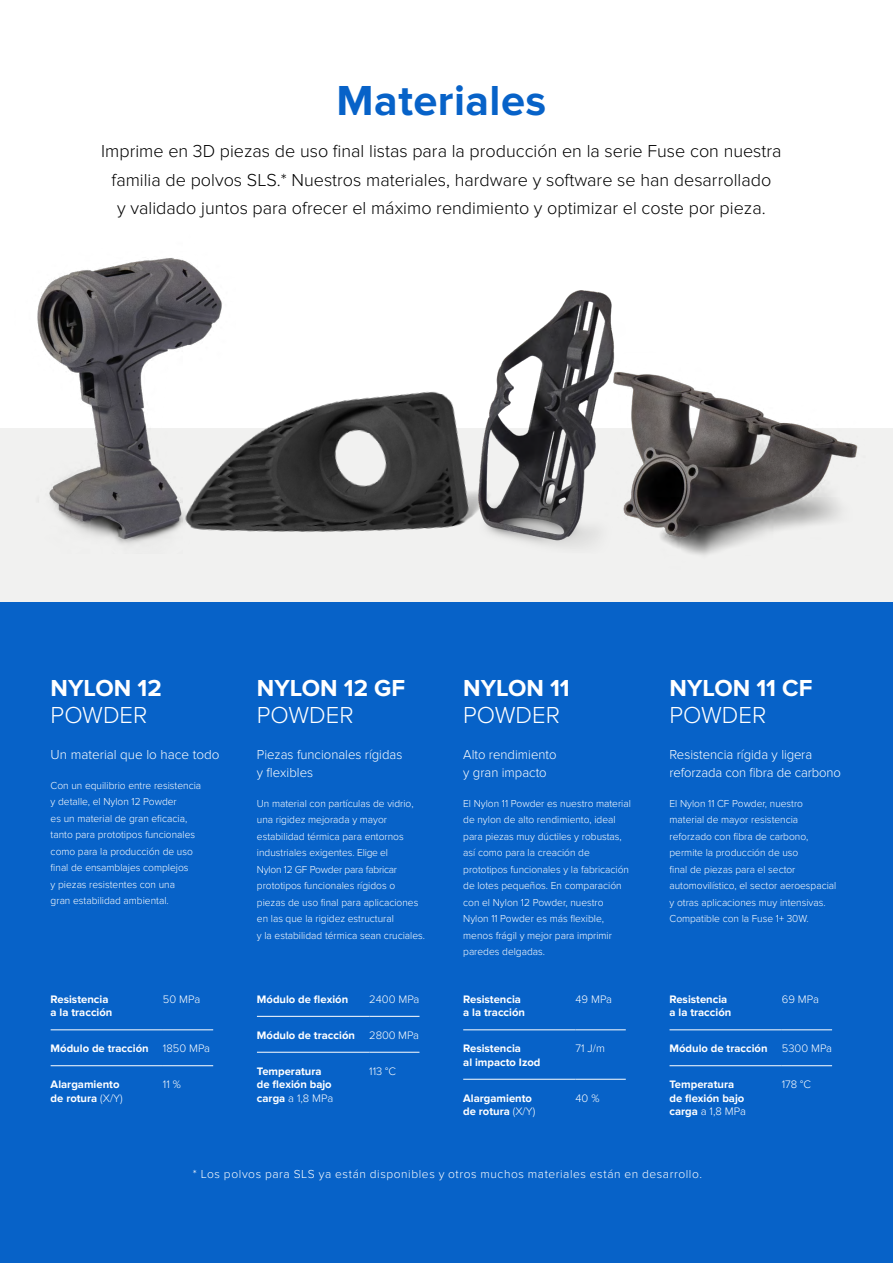
<style>
.page{position:relative;width:893px;height:1263px;background:#fff}
.page>*{position:absolute;margin:0;border:0;box-sizing:border-box;transform-origin:0 0}
.t1{font:700 43.5px "Proxima Nova";letter-spacing:.01em;color:#0762c8}
.t2{font:700 24px "Proxima Nova";color:#fff}
.t3{font:300 24px "Proxima Nova";color:#fff}
.t4{font:300 18px/28.5px "Proxima Nova";color:#000;text-align:center}
.t5{font:300 13.5px/18px "Proxima Nova";color:#fff}
.t6{font:300 12px "Proxima Nova";letter-spacing:.045em;color:#fff}
.t7{font:700 11.25px/13.5px "Proxima Nova";color:#fff}
.t8{font:300 11.25px "Proxima Nova";color:#fff}
.t9{font:300 10.5px/16.5px "Proxima Nova";color:#fff}
.s1{font-weight:300}
</style>
<div class="page">
<div style="left:0;top:428px;width:893px;height:835px;background:#f1f1f0"></div>
<div style="left:0;top:602px;width:893px;height:661px;background:#0762c8"></div>
<img style="left:37px;top:258px;width:150px;height:287px">
<img style="left:688px;top:385px;width:170px;height:170px">
<img style="left:148px;top:262px;width:264px;height:283px">
<img style="left:412px;top:290px;width:276px;height:262px">
<hr style="left:51px;top:1029px;width:112px;height:1px;background:#fff">
<hr style="left:163px;top:1029px;width:50px;height:1px;background:#fff">
<hr style="left:51px;top:1065px;width:112px;height:1px;background:#fff">
<hr style="left:163px;top:1065px;width:50px;height:1px;background:#fff">
<hr style="left:257px;top:1016px;width:112px;height:1px;background:#fff">
<hr style="left:369px;top:1016px;width:50px;height:1px;background:#fff">
<hr style="left:257px;top:1052px;width:112px;height:1px;background:#fff">
<hr style="left:369px;top:1052px;width:50px;height:1px;background:#fff">
<hr style="left:463px;top:1029px;width:113px;height:1px;background:#fff">
<hr style="left:576px;top:1029px;width:50px;height:1px;background:#fff">
<hr style="left:463px;top:1079px;width:113px;height:1px;background:#fff">
<hr style="left:576px;top:1079px;width:50px;height:1px;background:#fff">
<hr style="left:669px;top:1029px;width:113px;height:1px;background:#fff">
<hr style="left:782px;top:1029px;width:50px;height:1px;background:#fff">
<hr style="left:669px;top:1065px;width:113px;height:1px;background:#fff">
<hr style="left:782px;top:1065px;width:50px;height:1px;background:#fff">
<h1 class="t1" style="left:337px;top:76px;width:211px">Materiales</h1>
<p class="t4" style="left:101px;top:137px;width:682px">Imprime en 3D piezas de uso final listas para la producción en la serie Fuse con nuestra familia de polvos SLS.* Nuestros materiales, hardware y software se han desarrollado<br>y validado juntos para ofrecer el máximo rendimiento y optimizar el coste por pieza.</p>
<h2 class="t2" style="left:51px;top:674px;width:113px">NYLON 12</h2>
<h2 class="t3" style="left:51px;top:701px;width:98px">POWDER</h2>
<p class="t5" style="left:51px;top:745px;width:170px">Un material que lo hace todo</p>
<p class="t9" style="left:51px;top:777px;width:152px">Con un equilibrio entre resistencia y detalle, el Nylon 12 Powder<br>es un material de gran eficacia, tanto para prototipos funcionales como para la producción de uso final de ensamblajes complejos<br>y piezas resistentes con una<br>gran estabilidad ambiental.</p>
<p class="t7" style="left:51px;top:992px;width:63px">Resistencia a la tracción</p>
<p class="t8" style="left:163px;top:993px;width:39px">50 MPa</p>
<p class="t7" style="left:51px;top:1042px;width:100px">Módulo de tracción</p>
<p class="t8" style="left:163px;top:1042px;width:49px">1850 MPa</p>
<p class="t7" style="left:51px;top:1078px;width:74px">Alargamiento de rotura <span class="s1">(X/Y)</span></p>
<p class="t8" style="left:163px;top:1078px;width:19px">11 %</p>
<h2 class="t2" style="left:257px;top:674px;width:150px">NYLON 12 GF</h2>
<h2 class="t3" style="left:257px;top:701px;width:98px">POWDER</h2>
<p class="t5" style="left:257px;top:745px;width:147px">Piezas funcionales rígidas y flexibles</p>
<p class="t9" style="left:257px;top:795px;width:170px">Un material con partículas de vidrio, una rigidez mejorada y mayor estabilidad térmica para entornos industriales exigentes. Elige el<br>Nylon 12 GF Powder para fabricar prototipos funcionales rígidos o piezas de uso final para aplicaciones en las que la rigidez estructural<br>y la estabilidad térmica sean cruciales.</p>
<p class="t7" style="left:257px;top:992px;width:93px">Módulo de flexión</p>
<p class="t8" style="left:369px;top:993px;width:52px">2400 MPa</p>
<p class="t7" style="left:257px;top:1028px;width:100px">Módulo de tracción</p>
<p class="t8" style="left:369px;top:1028px;width:51px">2800 MPa</p>
<p class="t7" style="left:257px;top:1064px;width:78px">Temperatura de flexión bajo carga <span class="s1">a 1,8 MPa</span></p>
<p class="t8" style="left:369px;top:1064px;width:28px">113 °C</p>
<h2 class="t2" style="left:463px;top:674px;width:108px">NYLON 11</h2>
<h2 class="t3" style="left:463px;top:701px;width:98px">POWDER</h2>
<p class="t5" style="left:463px;top:745px;width:95px">Alto rendimiento y gran impacto</p>
<p class="t9" style="left:463px;top:795px;width:169px">El Nylon 11 Powder es nuestro material de nylon de alto rendimiento, ideal para piezas muy dúctiles y robustas, así como para la creación de prototipos funcionales y la fabricación de lotes pequeños. En comparación con el Nylon 12 Powder, nuestro<br>Nylon 11 Powder es más flexible, menos frágil y mejor para imprimir paredes delgadas.</p>
<p class="t7" style="left:463px;top:992px;width:63px">Resistencia a la tracción</p>
<p class="t8" style="left:576px;top:993px;width:38px">49 MPa</p>
<p class="t7" style="left:463px;top:1042px;width:79px">Resistencia<br>al impacto Izod</p>
<p class="t8" style="left:576px;top:1042px;width:31px">71 J/m</p>
<p class="t7" style="left:463px;top:1091px;width:74px">Alargamiento de rotura <span class="s1">(X/Y)</span></p>
<p class="t8" style="left:576px;top:1091px;width:25px">40 %</p>
<h2 class="t2" style="left:669px;top:674px;width:144px">NYLON 11 CF</h2>
<h2 class="t3" style="left:669px;top:701px;width:98px">POWDER</h2>
<p class="t5" style="left:669px;top:745px;width:173px">Resistencia rígida y ligera reforzada con fibra de carbono</p>
<p class="t9" style="left:669px;top:795px;width:168px">El Nylon 11 CF Powder, nuestro material de mayor resistencia reforzado con fibra de carbono, permite la producción de uso<br>final de piezas para el sector automovilístico, el sector aeroespacial y otras aplicaciones muy intensivas.<br>Compatible con la Fuse 1+ 30W.</p>
<p class="t7" style="left:669px;top:992px;width:63px">Resistencia a la tracción</p>
<p class="t8" style="left:782px;top:993px;width:39px">69 MPa</p>
<p class="t7" style="left:669px;top:1042px;width:100px">Módulo de tracción</p>
<p class="t8" style="left:782px;top:1042px;width:52px">5300 MPa</p>
<p class="t7" style="left:669px;top:1078px;width:78px">Temperatura de flexión bajo carga <span class="s1">a 1,8 MPa</span></p>
<p class="t8" style="left:782px;top:1078px;width:31px">178 °C</p>
<p class="t6" style="left:193px;top:1167px;width:510px">* Los polvos para SLS ya están disponibles y otros muchos materiales están en desarrollo.</p>
</div>
